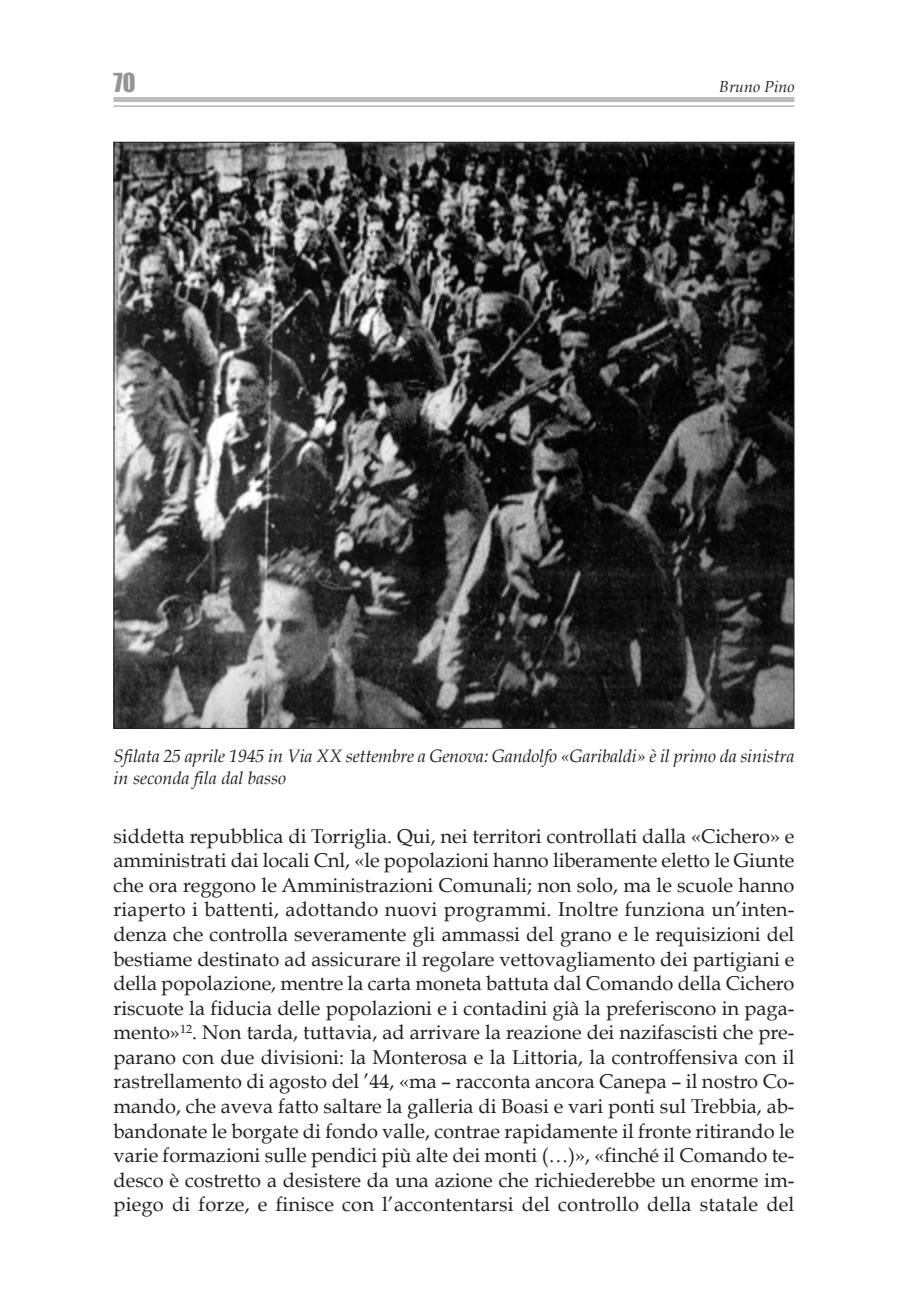
<style>
.page{position:relative;width:908px;height:1304px;background:#fff}
.page>*{position:absolute;margin:0;border:0;box-sizing:border-box;transform-origin:0 0}
.t1{font:20px/24.6px "Book Antiqua";letter-spacing:.01em;color:#231f20;text-align:justify}
.t2{font:italic 18px/21.8px "Book Antiqua";letter-spacing:-.01em;color:#231f20}
.t3{font:italic 16px "Book Antiqua";color:#231f20}
</style>
<div class="page">
<div style="left:113px;top:97px;width:681px;height:5px;background:#bcbdc0"></div>
<hr style="left:113px;top:105px;width:681px;height:2px;background:#bcbdc0">
<img style="left:115px;top:144px;width:677px;height:583px">
<p class="t3" style="left:719px;top:78px;width:77px">Bruno Pino</p>
<p class="t2" style="left:113px;top:745px;width:682px">Sfilata 25 aprile 1945 in Via XX settembre a Genova: Gandolfo «Garibaldi» è il primo da sinistra in seconda fila dal basso</p>
<p class="t1" style="left:113px;top:824px;width:682px">siddetta repubblica di Torriglia. Qui, nei territori controllati dalla «Cichero» e amministrati dai locali Cnl, «le popolazioni hanno liberamente eletto le Giunte che ora reggono le Amministrazioni Comunali; non solo, ma le scuole hanno riaperto i battenti, adottando nuovi programmi. Inoltre funziona un’inten&shy;denza che controlla severamente gli ammassi del grano e le requisizioni del bestiame destinato ad assicurare il regolare vettovagliamento dei partigiani e della popolazione, mentre la carta moneta battuta dal Comando della Cichero riscuote la fiducia delle popolazioni e i contadini già la preferiscono in paga&shy;mento»<sup>12</sup>. Non tarda, tuttavia, ad arrivare la reazione dei nazifascisti che pre&shy;parano con due divisioni: la Monterosa e la Littoria, la controffensiva con il rastrellamento di agosto del ’44, «ma – racconta ancora Canepa – il nostro Co&shy;mando, che aveva fatto saltare la galleria di Boasi e vari ponti sul Trebbia, ab&shy;bandonate le borgate di fondo valle, contrae rapidamente il fronte ritirando le varie formazioni sulle pendici più alte dei monti (…)», «finché il Comando te&shy;desco è costretto a desistere da una azione che richiederebbe un enorme im&shy;piego di forze, e finisce con l’accontentarsi del controllo della statale del</p>
</div>
